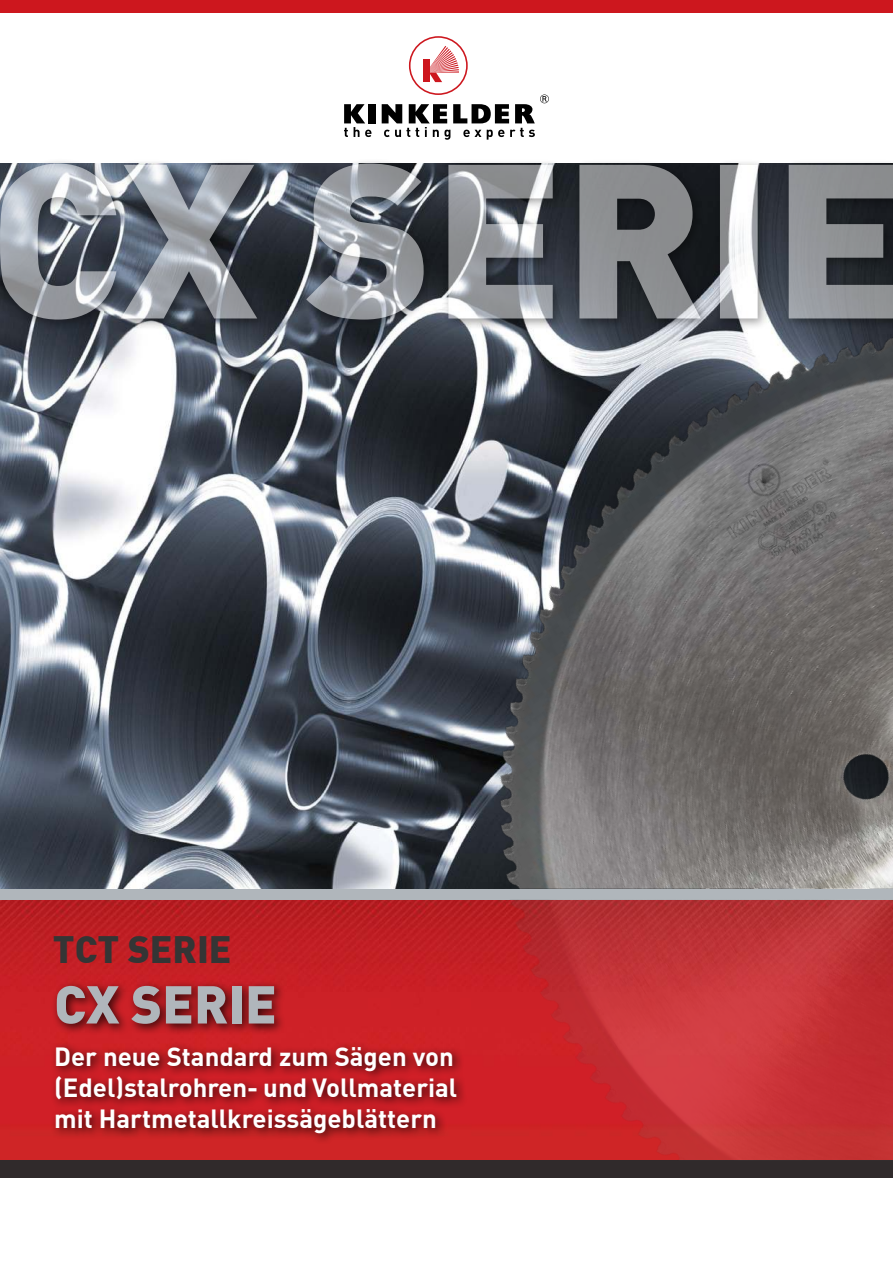
<style>
.page{position:relative;width:893px;height:1263px;background:#fff}
.page>*{position:absolute;margin:0;border:0;box-sizing:border-box;transform-origin:0 0}
.t1{font:900 52.5px "DIN";color:#b0b6bb}
.t2{font:900 37.35px "DIN";color:#343535}
.t3{font:700 25.8px/30.9px "DIN Pro";color:#fff}
</style>
<div class="page">
<img style="left:0;top:899px;width:497px;height:261px">
<div style="left:0;top:1160px;width:893px;height:17px;background:#302a2b"></div>
<div style="left:0;top:0;width:893px;height:12px;background:#cd171e"></div>
<div style="left:368px;top:104px;width:8px;height:19px;background:#000"></div>
<svg style="left:344px;top:104px;width:27px;height:33px"></svg>
<svg style="left:382px;top:36px;width:167px;height:104px"></svg>
<div style="left:50px;top:1041px;width:418px;height:103px;background:#000;opacity:.75"></div>
<img style="left:0;top:332px;width:497px;height:557px">
<div style="left:0;top:889px;width:893px;height:10px;background:#b0b6bb"></div>
<div style="left:51px;top:980px;width:235px;height:55px;background:#000;opacity:.75"></div>
<div style="left:0;top:157px;width:893px;height:175px;background:#000;opacity:.75"></div>
<svg style="left:0;top:164px;width:893px;height:156px;background:#787c82"></svg>
<img style="left:497px;top:329px;width:396px;height:560px">
<img style="left:497px;top:899px;width:396px;height:261px">
<h2 class="t2" style="left:53px;top:933px;width:180px">TCT SERIE</h2>
<h1 class="t1" style="left:54px;top:981px;width:224px">CX SERIE</h1>
<p class="t3" style="left:54px;top:1042px;width:405px">Der neue Standard zum Sägen von (Edel)stalrohren- und Vollmaterial mit Hartmetallkreissägeblättern</p>
</div>
